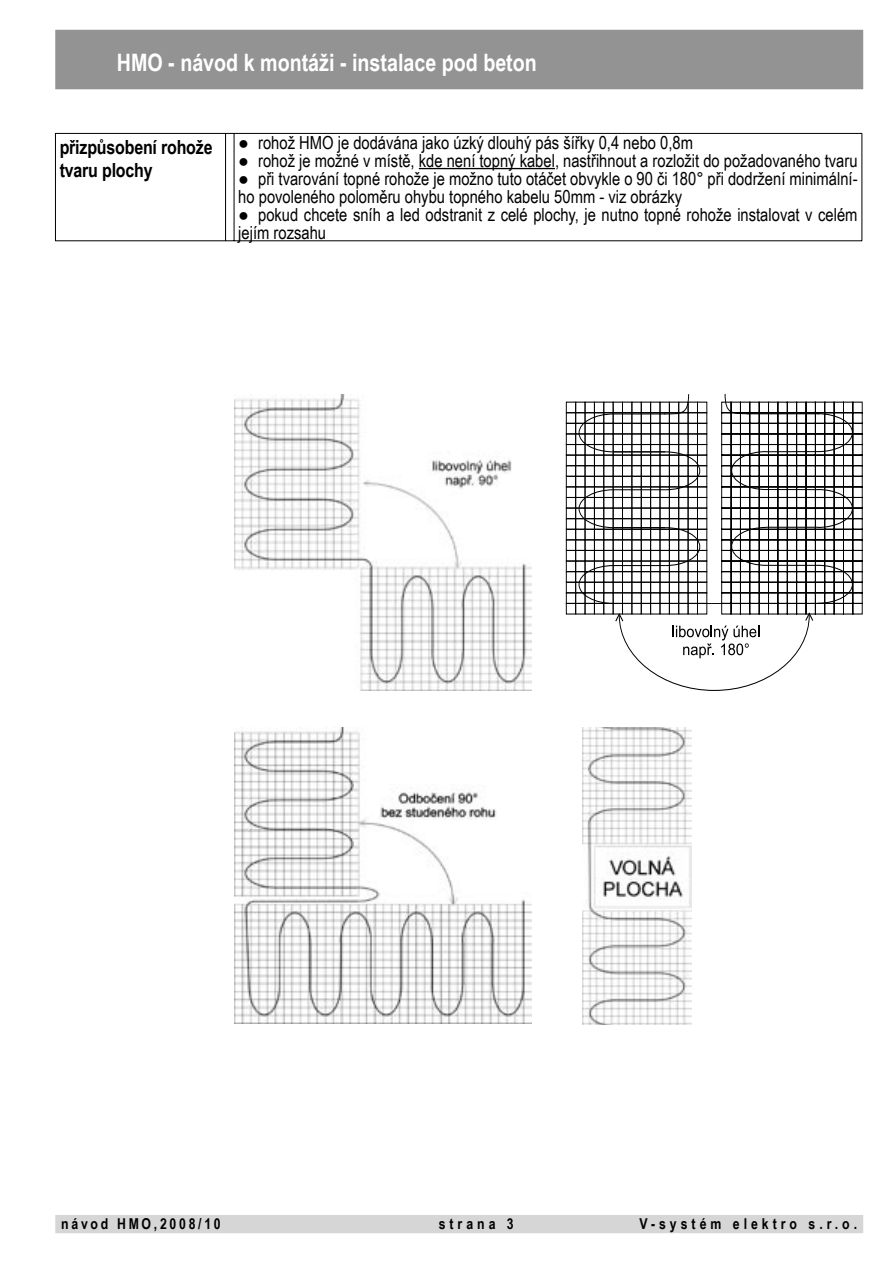
<style>
.page{position:relative;width:893px;height:1263px;background:#fff}
.page>*{position:absolute;margin:0;border:0;box-sizing:border-box;transform-origin:0 0}
.t1{font:700 24px "Arial Narrow";color:#fff}
.t2{font:700 19.5px/23.4px "Arial Narrow";letter-spacing:-.01em;color:#000}
.t3{font:18px/18px "Arial Narrow";color:#000}
.t4{font:700 15px "Arial Narrow";letter-spacing:.265em;color:#000}
.t5{font:700 15px "Arial Narrow";letter-spacing:.18em;color:#000}
</style>
<div class="page">
<div style="left:55px;top:1215px;width:808px;height:18px;background:#d6d6d6"></div>
<div style="left:55px;top:30px;width:808px;height:59px;background:#939393"></div>
<img style="left:583px;top:727px;width:109px;height:298px">
<img style="left:234px;top:728px;width:297px;height:296px">
<div style="left:566px;top:402px;width:10px;height:11px;border:1px solid #000"></div>
<div style="left:566px;top:413px;width:10px;height:10px;border:1px solid #000"></div>
<div style="left:566px;top:423px;width:10px;height:11px;border:1px solid #000"></div>
<div style="left:566px;top:434px;width:10px;height:11px;border:1px solid #000"></div>
<div style="left:566px;top:444px;width:10px;height:11px;border:1px solid #000"></div>
<div style="left:566px;top:455px;width:10px;height:11px;border:1px solid #000"></div>
<div style="left:566px;top:466px;width:10px;height:10px;border:1px solid #000"></div>
<div style="left:566px;top:476px;width:10px;height:11px;border:1px solid #000"></div>
<div style="left:566px;top:487px;width:10px;height:10px;border:1px solid #000"></div>
<div style="left:566px;top:497px;width:10px;height:11px;border:1px solid #000"></div>
<div style="left:566px;top:508px;width:10px;height:11px;border:1px solid #000"></div>
<div style="left:566px;top:519px;width:10px;height:10px;border:1px solid #000"></div>
<div style="left:566px;top:529px;width:10px;height:11px;border:1px solid #000"></div>
<div style="left:566px;top:540px;width:10px;height:10px;border:1px solid #000"></div>
<div style="left:566px;top:550px;width:10px;height:11px;border:1px solid #000"></div>
<div style="left:566px;top:561px;width:10px;height:11px;border:1px solid #000"></div>
<div style="left:566px;top:572px;width:10px;height:10px;border:1px solid #000"></div>
<div style="left:566px;top:582px;width:10px;height:11px;border:1px solid #000"></div>
<div style="left:566px;top:593px;width:10px;height:10px;border:1px solid #000"></div>
<div style="left:566px;top:603px;width:10px;height:11px;border:1px solid #000"></div>
<div style="left:576px;top:423px;width:9px;height:11px;border:1px solid #000"></div>
<div style="left:576px;top:455px;width:9px;height:11px;border:1px solid #000"></div>
<div style="left:576px;top:476px;width:9px;height:11px;border:1px solid #000"></div>
<div style="left:576px;top:508px;width:9px;height:11px;border:1px solid #000"></div>
<div style="left:576px;top:529px;width:9px;height:11px;border:1px solid #000"></div>
<div style="left:576px;top:561px;width:9px;height:11px;border:1px solid #000"></div>
<div style="left:576px;top:582px;width:9px;height:11px;border:1px solid #000"></div>
<svg style="left:578px;top:393px;width:284px;height:298px"></svg>
<img style="left:235px;top:394px;width:296px;height:296px">
<hr style="left:55px;top:133px;width:170px;height:1px;background:#000">
<hr style="left:55px;top:134px;width:1px;height:107px;background:#000">
<hr style="left:225px;top:133px;width:1px;height:108px;background:#000">
<hr style="left:234px;top:133px;width:628px;height:1px;background:#000">
<hr style="left:234px;top:133px;width:1px;height:108px;background:#000">
<hr style="left:862px;top:134px;width:1px;height:107px;background:#000">
<hr style="left:55px;top:241px;width:170px;height:1px;background:#000">
<hr style="left:234px;top:241px;width:628px;height:1px;background:#000">
<hr style="left:419px;top:168px;width:136px;height:1px;background:#000">
<h1 class="t1" style="left:117px;top:44px;width:421px">HMO - návod k montáži - instalace pod beton</h1>
<p class="t2" style="left:60px;top:134px;width:154px">přizpůsobení rohože tvaru plochy</p>
<p class="t3" style="left:238px;top:133px;width:456px">● rohož HMO je dodávána jako úzký dlouhý pás šířky 0,4 nebo 0,8m</p>
<p class="t3" style="left:238px;top:151px;width:621px">● rohož je možné v místě, kde není topný kabel, nastřihnout a rozložit do požadovaného tvaru</p>
<p class="t3" style="left:238px;top:169px;width:621px">● při tvarování topné rohože je možno tuto otáčet obvykle o 90 či 180° při dodržení minimální&shy;ho povoleného poloměru ohybu topného kabelu 50mm - viz obrázky</p>
<p class="t3" style="left:238px;top:205px;width:621px">● pokud chcete sníh a led odstranit z celé plochy, je nutno topné rohože instalovat v celém jejím rozsahu</p>
<p class="t5" style="left:61px;top:1212px;width:161px">návod HMO,2008/10</p>
<p class="t4" style="left:439px;top:1212px;width:77px">strana 3</p>
<p class="t4" style="left:639px;top:1212px;width:219px">V-systém elektro s.r.o.</p>
</div>
